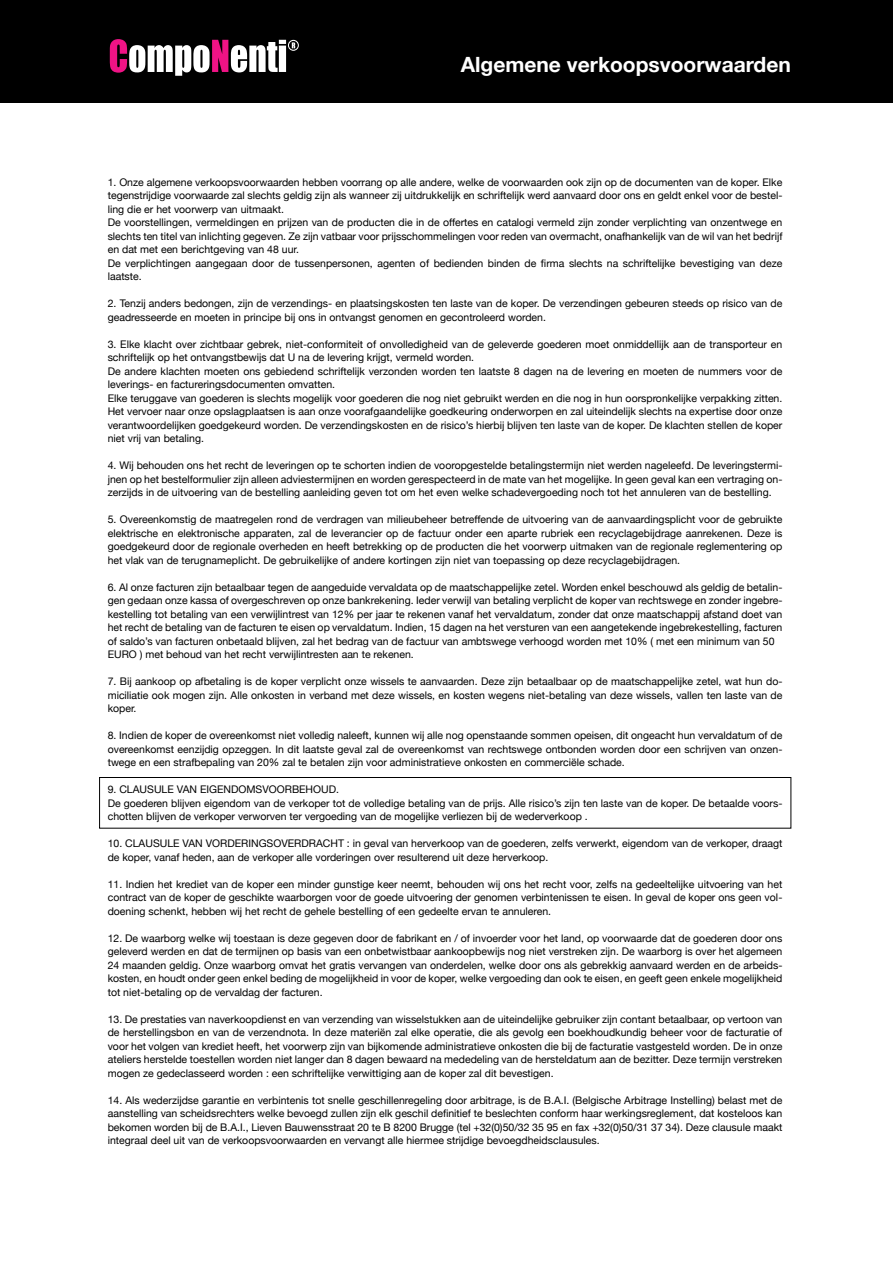
<style>
.page{position:relative;width:893px;height:1263px;background:#fff}
.page>*{position:absolute;margin:0;border:0;box-sizing:border-box;transform-origin:0 0}
.t1{font:40.8px "Impact";color:#000;scale:.87 1}
.t2{font:700 21px "Helvetica Neue";color:#fff}
.t3{font:10.5px/13.5px "Helvetica Neue";color:#000;text-align:justify}
.t4{font:7.5px "Impact";color:#000}
.s1{color:#ef1385}
</style>
<div class="page">
<div style="left:651px;top:0;width:242px;height:102px;background:#000"></div>
<div style="left:0;top:0;width:651px;height:102px;background:#000"></div>
<svg style="left:110px;top:39px;width:189px;height:37px"></svg>
<div style="left:99px;top:777px;width:692px;height:51px;border:1px solid #000"></div>
<p class="t2" style="left:461px;top:52px;width:332px">Algemene verkoopsvoorwaarden</p>
<p class="t3" style="left:108px;top:175px;width:676px">1. Onze algemene verkoopsvoorwaarden hebben voorrang op alle andere, welke de voorwaarden ook zijn op de documenten van de koper. Elke tegenstrijdige voorwaarde zal slechts geldig zijn als wanneer zij uitdrukkelijk en schriftelijk werd aanvaard door ons en geldt enkel voor de bestel&shy;ling die er het voorwerp van uitmaakt.</p>
<p class="t3" style="left:108px;top:216px;width:676px">De voorstellingen, vermeldingen en prijzen van de producten die in de offertes en catalogi vermeld zijn zonder verplichting van onzentwege en slechts ten titel van inlichting gegeven. Ze zijn vatbaar voor prijsschommelingen voor reden van overmacht, onafhankelijk van de wil van het bedrijf en dat met een berichtgeving van 48 uur.</p>
<p class="t3" style="left:108px;top:256px;width:676px">De verplichtingen aangegaan door de tussenpersonen, agenten of bedienden binden de firma slechts na schriftelijke bevestiging van deze laatste.</p>
<p class="t3" style="left:108px;top:297px;width:676px">2. Tenzij anders bedongen, zijn de verzendings- en plaatsingskosten ten laste van de koper. De verzendingen gebeuren steeds op risico van de geadresseerde en moeten in principe bij ons in ontvangst genomen en gecontroleerd worden.</p>
<p class="t3" style="left:108px;top:337px;width:676px">3. Elke klacht over zichtbaar gebrek, niet-conformiteit of onvolledigheid van de geleverde goederen moet onmiddellijk aan de transporteur en schriftelijk op het ontvangstbewijs dat U na de levering krijgt, vermeld worden.</p>
<p class="t3" style="left:108px;top:364px;width:676px">De andere klachten moeten ons gebiedend schriftelijk verzonden worden ten laatste 8 dagen na de levering en moeten de nummers voor de leverings- en factureringsdocumenten omvatten.</p>
<p class="t3" style="left:108px;top:391px;width:676px">Elke teruggave van goederen is slechts mogelijk voor goederen die nog niet gebruikt werden en die nog in hun oorspronkelijke verpakking zitten.<br>Het vervoer naar onze opslagplaatsen is aan onze voorafgaandelijke goedkeuring onderworpen en zal uiteindelijk slechts na expertise door onze verantwoordelijken goedgekeurd worden. De verzendingskosten en de risico’s hierbij blijven ten laste van de koper. De klachten stellen de koper niet vrij van betaling.</p>
<p class="t3" style="left:108px;top:459px;width:676px">4. Wij behouden ons het recht de leveringen op te schorten indien de vooropgestelde betalingstermijn niet werden nageleefd. De leveringstermi&shy;jnen op het bestelformulier zijn alleen adviestermijnen en worden gerespecteerd in de mate van het mogelijke. In geen geval kan een vertraging on&shy;zerzijds in de uitvoering van de bestelling aanleiding geven tot om het even welke schadevergoeding noch tot het annuleren van de bestelling.</p>
<p class="t3" style="left:108px;top:513px;width:676px">5. Overeenkomstig de maatregelen rond de verdragen van milieubeheer betreffende de uitvoering van de aanvaardingsplicht voor de gebruikte elektrische en elektronische apparaten, zal de leverancier op de factuur onder een aparte rubriek een recyclagebijdrage aanrekenen. Deze is goedgekeurd door de regionale overheden en heeft betrekking op de producten die het voorwerp uitmaken van de regionale reglementering op het vlak van de terugnameplicht. De gebruikelijke of andere kortingen zijn niet van toepassing op deze recyclagebijdragen.</p>
<p class="t3" style="left:108px;top:580px;width:676px">6. Al onze facturen zijn betaalbaar tegen de aangeduide vervaldata op de maatschappelijke zetel. Worden enkel beschouwd als geldig de betalin&shy;gen gedaan onze kassa of overgeschreven op onze bankrekening. Ieder verwijl van betaling verplicht de koper van rechtswege en zonder ingebre&shy;kestelling tot betaling van een verwijlintrest van 12% per jaar te rekenen vanaf het vervaldatum, zonder dat onze maatschappij afstand doet van het recht de betaling van de facturen te eisen op vervaldatum. Indien, 15 dagen na het versturen van een aangetekende ingebrekestelling, facturen of saldo’s van facturen onbetaald blijven, zal het bedrag van de factuur van ambtswege verhoogd worden met 10% ( met een minimum van 50</p>
<p class="t3" style="left:108px;top:648px;width:308px">EURO ) met behoud van het recht verwijlintresten aan te rekenen.</p>
<p class="t3" style="left:108px;top:675px;width:676px">7. Bij aankoop op afbetaling is de koper verplicht onze wissels te aanvaarden. Deze zijn betaalbaar op de maatschappelijke zetel, wat hun do&shy;miciliatie ook mogen zijn. Alle onkosten in verband met deze wissels, en kosten wegens niet-betaling van deze wissels, vallen ten laste van de koper.</p>
<p class="t3" style="left:108px;top:729px;width:676px">8. Indien de koper de overeenkomst niet volledig naleeft, kunnen wij alle nog openstaande sommen opeisen, dit ongeacht hun vervaldatum of de overeenkomst eenzijdig opzeggen. In dit laatste geval zal de overeenkomst van rechtswege ontbonden worden door een schrijven van onzen&shy;twege en een strafbepaling van 20% zal te betalen zijn voor administratieve onkosten en commerciële schade.</p>
<p class="t3" style="left:108px;top:783px;width:233px">9. CLAUSULE VAN EIGENDOMSVOORBEHOUD.</p>
<p class="t3" style="left:108px;top:796px;width:676px">De goederen blijven eigendom van de verkoper tot de volledige betaling van de prijs. Alle risico’s zijn ten laste van de koper. De betaalde voors&shy;chotten blijven de verkoper verworven ter vergoeding van de mogelijke verliezen bij de wederverkoop .</p>
<p class="t3" style="left:108px;top:837px;width:676px">10. CLAUSULE VAN VORDERINGSOVERDRACHT : in geval van herverkoop van de goederen, zelfs verwerkt, eigendom van de verkoper, draagt de koper, vanaf heden, aan de verkoper alle vorderingen over resulterend uit deze herverkoop.</p>
<p class="t3" style="left:108px;top:877px;width:676px">11. Indien het krediet van de koper een minder gunstige keer neemt, behouden wij ons het recht voor, zelfs na gedeeltelijke uitvoering van het contract van de koper de geschikte waarborgen voor de goede uitvoering der genomen verbintenissen te eisen. In geval de koper ons geen vol&shy;doening schenkt, hebben wij het recht de gehele bestelling of een gedeelte ervan te annuleren.</p>
<p class="t3" style="left:108px;top:931px;width:676px">12. De waarborg welke wij toestaan is deze gegeven door de fabrikant en / of invoerder voor het land, op voorwaarde dat de goederen door ons geleverd werden en dat de termijnen op basis van een onbetwistbaar aankoopbewijs nog niet verstreken zijn. De waarborg is over het algemeen 24 maanden geldig. Onze waarborg omvat het gratis vervangen van onderdelen, welke door ons als gebrekkig aanvaard werden en de arbeids&shy;kosten, en houdt onder geen enkel beding de mogelijkheid in voor de koper, welke vergoeding dan ook te eisen, en geeft geen enkele mogelijkheid tot niet-betaling op de vervaldag der facturen.</p>
<p class="t3" style="left:108px;top:1012px;width:676px">13. De prestaties van naverkoopdienst en van verzending van wisselstukken aan de uiteindelijke gebruiker zijn contant betaalbaar, op vertoon van de herstellingsbon en van de verzendnota. In deze materiën zal elke operatie, die als gevolg een boekhoudkundig beheer voor de facturatie of voor het volgen van krediet heeft, het voorwerp zijn van bijkomende administratieve onkosten die bij de facturatie vastgesteld worden. De in onze ateliers herstelde toestellen worden niet langer dan 8 dagen bewaard na mededeling van de hersteldatum aan de bezitter. Deze termijn verstreken mogen ze gedeclasseerd worden : een schriftelijke verwittiging aan de koper zal dit bevestigen.</p>
<p class="t3" style="left:108px;top:1093px;width:676px">14. Als wederzijdse garantie en verbintenis tot snelle geschillenregeling door arbitrage, is de B.A.I. (Belgische Arbitrage Instelling) belast met de aanstelling van scheidsrechters welke bevoegd zullen zijn elk geschil definitief te beslechten conform haar werkingsreglement, dat kosteloos kan bekomen worden bij de B.A.I., Lieven Bauwensstraat 20 te B 8200 Brugge (tel +32(0)50/32 35 95 en fax +32(0)50/31 37 34). Deze clausule maakt integraal deel uit van de verkoopsvoorwaarden en vervangt alle hiermee strijdige bevoegdheidsclausules.</p>
<p class="t1" style="left:372px;top:226px;width:207px"><span class="s1">C</span>ompo<span class="s1">N</span>enti</p>
<p class="t1" style="left:109px;top:233px;width:207px"><span class="s1">C</span>ompo<span class="s1">N</span>enti</p>
<p class="t4" style="left:291px;top:248px;width:6px">R</p>
</div>
